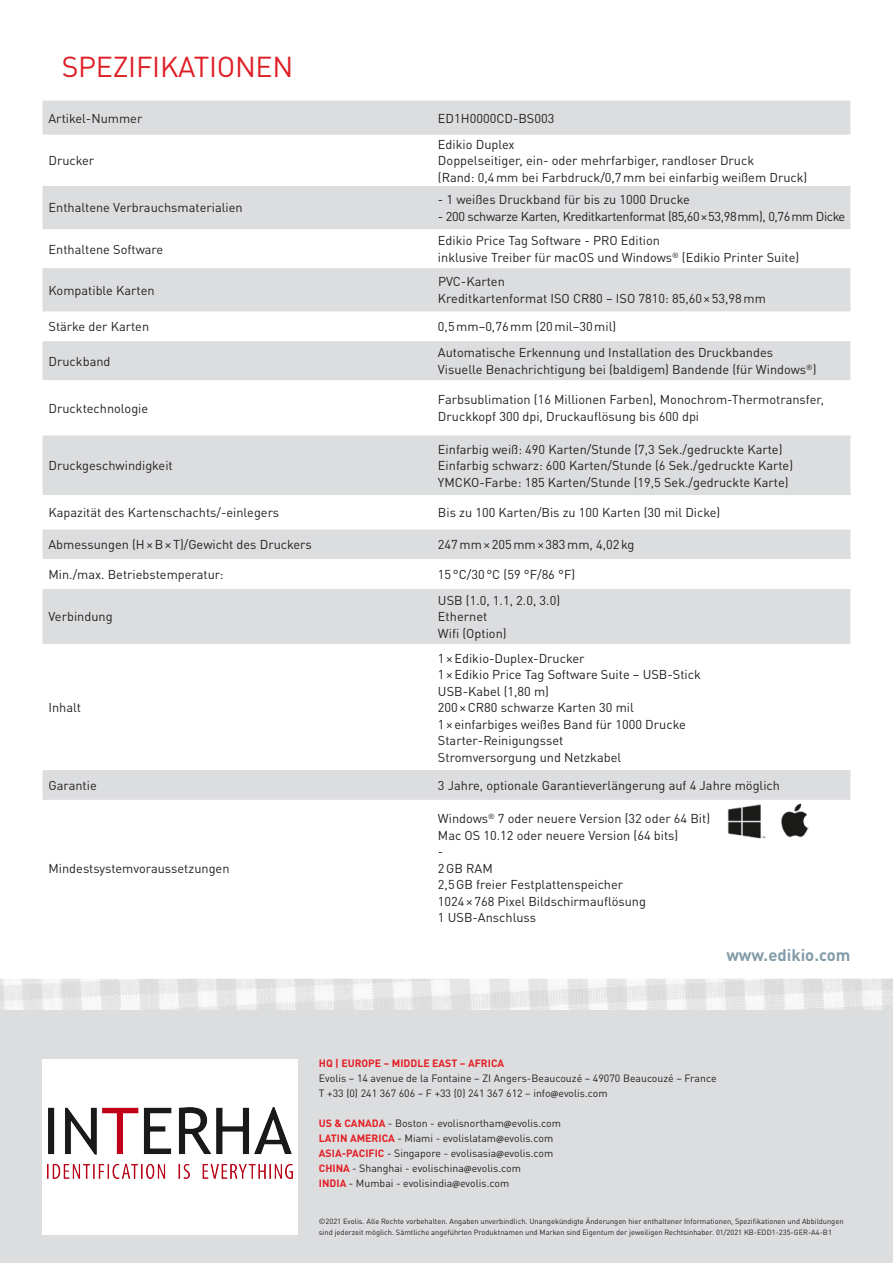
<style>
.page{position:relative;width:893px;height:1263px;background:#fff}
.page>*{position:absolute;margin:0;border:0;box-sizing:border-box;transform-origin:0 0}
.t1{font:28.5px "DINOT";letter-spacing:-.01em;color:#de1f26}
.t2{font:700 16.65px "DINOT";color:#839ca9}
.body{font:12.75px/16.5px "DINOT";color:#231f20}
.body-2{font:12.75px "DINOT";letter-spacing:-.03em;color:#231f20}
.ADRESSES{font:10.5px "DINOT";color:#231f20}
.t3{font:700 10.5px "DINOT";color:#e41f25}
.t4{font:7.5px/10.5px "DINOT";color:#231f20}
.s1{font-family:"Myriad Pro";font-weight:600}
.s2{font-weight:700;color:#e41f25}
</style>
<div class="page">
<svg style="left:43px;top:101px;width:807px;height:699px;fill:#dcdddf"></svg>
<svg style="left:43px;top:495px;width:807px;height:275px"></svg>
<img style="left:0;top:979px;width:893px;height:31px">
<div style="left:0;top:1010px;width:893px;height:253px;background:#dcdddf"></div>
<div style="left:43px;top:1059px;width:255px;height:175px;background:#fff"></div>
<img style="left:727px;top:803px;width:82px;height:36px">
<img style="left:47px;top:1107px;width:246px;height:72px">
<p class="t1" style="left:62px;top:49px;width:233px">SPEZIFIKATIONEN</p>
<p class="body" style="left:49px;top:109px;width:95px">Artikel-Nummer</p>
<p class="body" style="left:438px;top:109px;width:118px">ED1H0000CD-BS003</p>
<p class="body" style="left:49px;top:152px;width:47px">Drucker</p>
<p class="body" style="left:438px;top:136px;width:78px">Edikio Duplex</p>
<p class="body" style="left:438px;top:152px;width:318px">Doppelseitiger, ein- oder mehrfarbiger, randloser Druck</p>
<p class="body" style="left:438px;top:169px;width:371px">(Rand: 0,4mm bei Farbdruck/0,7mm bei einfarbig weißem Druck)</p>
<p class="body" style="left:49px;top:199px;width:196px">Enthaltene Verbrauchsmaterialien</p>
<p class="body" style="left:49px;top:240px;width:116px">Enthaltene Software</p>
<p class="body" style="left:49px;top:282px;width:108px">Kompatible Karten</p>
<p class="body" style="left:438px;top:191px;width:253px">- 1 weißes Druckband für bis zu 1000 Drucke</p>
<p class="body-2" style="left:438px;top:208px;width:409px">- 200 schwarze Karten, Kreditkartenformat (85,60×53,98mm), 0,76mm Dicke</p>
<p class="body" style="left:438px;top:232px;width:224px">Edikio Price Tag Software - PRO Edition</p>
<p class="body" style="left:438px;top:249px;width:363px">inklusive Treiber für macOS und Windows<sup>®</sup> (Edikio Printer Suite)</p>
<p class="body" style="left:438px;top:273px;width:68px">PVC-Karten</p>
<p class="body" style="left:438px;top:290px;width:329px">Kreditkartenformat ISO CR80 – ISO 7810: 85,60×53,98mm</p>
<p class="body" style="left:49px;top:318px;width:102px">Stärke der Karten</p>
<p class="body" style="left:438px;top:318px;width:180px">0,5mm–0,76mm (20mil–30mil)</p>
<p class="body" style="left:49px;top:352px;width:63px">Druckband</p>
<p class="body" style="left:438px;top:344px;width:337px">Automatische Erkennung und Installation des Druckbandes</p>
<p class="body" style="left:438px;top:361px;width:380px">Visuelle Benachrichtigung bei (baldigem) Bandende (für Windows<sup>®</sup>)</p>
<p class="body" style="left:49px;top:400px;width:101px">Drucktechnologie</p>
<p class="body" style="left:438px;top:391px;width:388px">Farbsublimation (16 Millionen Farben), Monochrom-Thermotransfer,<br>Druckkopf 300 dpi, Druckauflösung bis 600 dpi</p>
<p class="body" style="left:49px;top:457px;width:126px">Druckgeschwindigkeit</p>
<p class="body" style="left:438px;top:441px;width:346px">Einfarbig weiß: 490 Karten/Stunde (7,3 Sek./gedruckte Karte)</p>
<p class="body" style="left:438px;top:457px;width:357px">Einfarbig schwarz: 600 Karten/Stunde (6 Sek./gedruckte Karte)</p>
<p class="body" style="left:438px;top:474px;width:352px">YMCKO-Farbe: 185 Karten/Stunde (19,5 Sek./gedruckte Karte)</p>
<p class="body" style="left:49px;top:504px;width:232px">Kapazität des Kartenschachts/-einlegers</p>
<p class="body" style="left:438px;top:504px;width:284px">Bis zu 100 Karten/Bis zu 100 Karten (30 mil Dicke)</p>
<p class="body" style="left:49px;top:536px;width:265px">Abmessungen (H×B×T)/Gewicht des Druckers</p>
<p class="body" style="left:438px;top:536px;width:198px">247mm×205mm×383mm, 4,02kg</p>
<p class="body" style="left:49px;top:566px;width:177px">Min./max. Betriebstemperatur:</p>
<p class="body" style="left:438px;top:566px;width:139px">15°C/30°C (59 °F/86 °F)</p>
<p class="body" style="left:49px;top:608px;width:66px">Verbindung</p>
<p class="body" style="left:438px;top:592px;width:124px">USB (1.0, 1.1, 2.0, 3.0)</p>
<p class="body" style="left:438px;top:608px;width:51px">Ethernet</p>
<p class="body" style="left:438px;top:625px;width:70px">Wifi (Option)</p>
<p class="body" style="left:49px;top:699px;width:34px">Inhalt</p>
<p class="body" style="left:438px;top:649px;width:148px">1×Edikio-Duplex-Drucker</p>
<p class="body" style="left:438px;top:666px;width:264px">1×Edikio Price Tag Software Suite – USB-Stick</p>
<p class="body" style="left:438px;top:682px;width:113px">USB-Kabel (1,80 m)</p>
<p class="body" style="left:438px;top:699px;width:197px">200×CR80 schwarze Karten 30 mil</p>
<p class="body" style="left:438px;top:715px;width:249px">1×einfarbiges weißes Band für 1000 Drucke</p>
<p class="body" style="left:438px;top:732px;width:127px">Starter-Reinigungsset</p>
<p class="body" style="left:438px;top:748px;width:185px">Stromversorgung und Netzkabel</p>
<p class="body" style="left:49px;top:777px;width:50px">Garantie</p>
<p class="body" style="left:438px;top:777px;width:344px">3 Jahre, optionale Garantieverlängerung auf 4 Jahre möglich</p>
<p class="body" style="left:49px;top:860px;width:182px">Mindestsystemvoraussetzungen</p>
<p class="body" style="left:438px;top:810px;width:274px">Windows<sup>®</sup> 7 oder neuere Version (32 oder 64 Bit)</p>
<p class="body" style="left:438px;top:827px;width:242px">Mac OS 10.12 oder neuere Version (64 bits)</p>
<p class="body" style="left:438px;top:843px;width:7px">-</p>
<p class="body" style="left:438px;top:860px;width:56px">2GB RAM</p>
<p class="body" style="left:438px;top:876px;width:187px">2,5GB freier Festplattenspeicher</p>
<p class="body" style="left:438px;top:893px;width:210px">1024×768 Pixel Bildschirmauflösung</p>
<p class="body" style="left:438px;top:909px;width:100px">1 USB-Anschluss</p>
<p class="t2" style="left:726px;top:944px;width:126px">www.edikio.com</p>
<p class="t3" style="left:319px;top:1056px;width:187px">HQ | EUROPE – MIDDLE EAST – AFRICA</p>
<p class="ADRESSES" style="left:319px;top:1072px;width:399px">Evolis – 14 avenue de la Fontaine – ZI Angers-Beaucouzé – 49070 Beaucouzé – France</p>
<p class="ADRESSES" style="left:319px;top:1087px;width:290px">T +33 (0) 241 367 606 – F +33 (0) 241 367 612 – info<span class="s1">@</span>evolis.com</p>
<p class="ADRESSES" style="left:319px;top:1117px;width:244px"><span class="s2">US &amp; CANADA</span> - Boston - evolisnortham<span class="s1">@</span>evolis.com</p>
<p class="ADRESSES" style="left:319px;top:1132px;width:236px"><span class="s2">LATIN AMERICA</span> - Miami - evolislatam<span class="s1">@</span>evolis.com</p>
<p class="ADRESSES" style="left:319px;top:1147px;width:236px"><span class="s2">ASIA-PACIFIC</span> - Singapore - evolisasia<span class="s1">@</span>evolis.com</p>
<p class="ADRESSES" style="left:319px;top:1162px;width:204px"><span class="s2">CHINA</span> - Shanghai - evolischina<span class="s1">@</span>evolis.com</p>
<p class="ADRESSES" style="left:319px;top:1177px;width:192px"><span class="s2">INDIA</span> - Mumbai - evolisindia<span class="s1">@</span>evolis.com</p>
<p class="t4" style="left:319px;top:1216px;width:526px">©2021 Evolis. Alle Rechte vorbehalten. Angaben unverbindlich. Unangekündigte Änderungen hier enthaltener Informationen, Spezifikationen und Abbildungen sind jederzeit möglich. Sämtliche angeführten Produktnamen und Marken sind Eigentum der jeweiligen Rechtsinhaber. 01/2021 KB-EDD1-235-GER-A4-B1</p>
</div>
